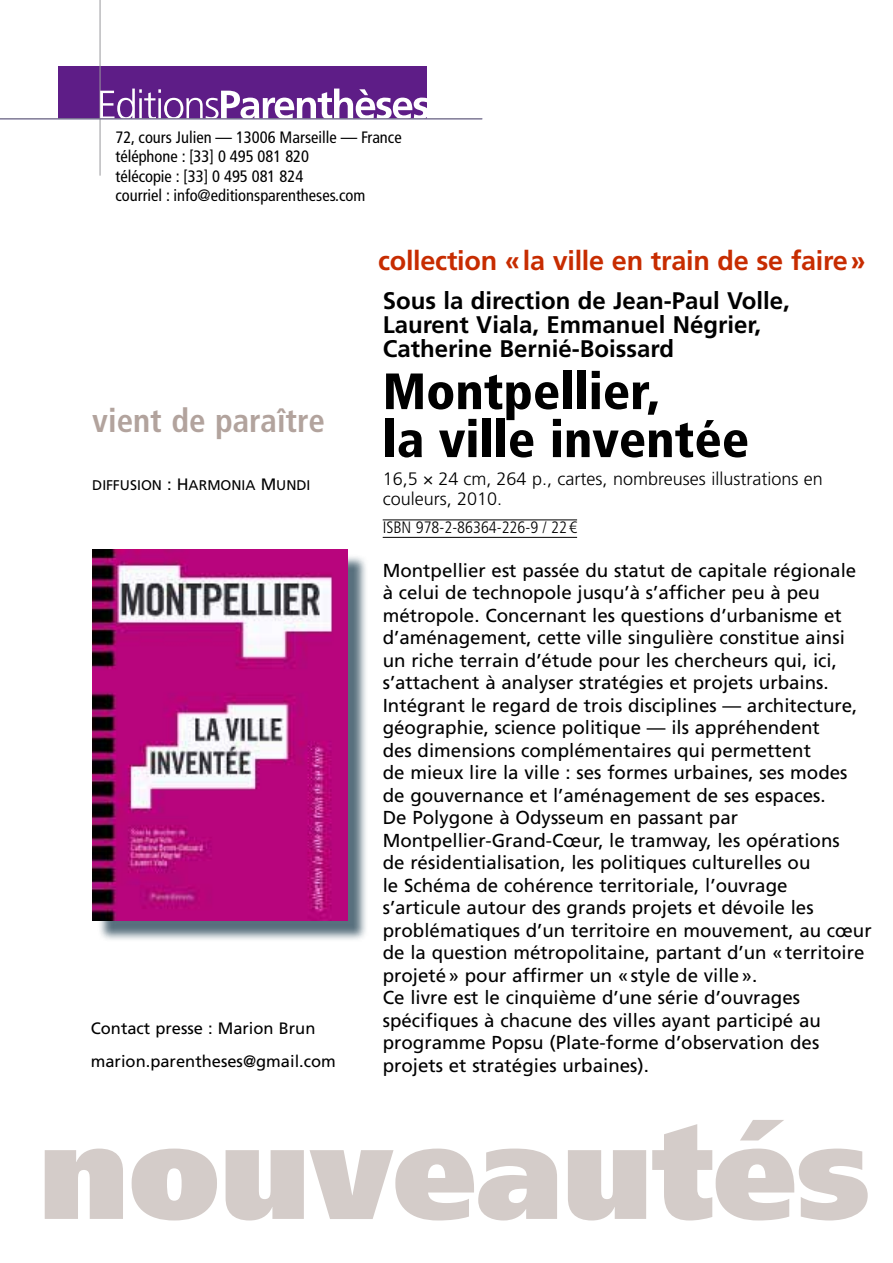
<style>
.page{position:relative;width:893px;height:1263px;background:#fff}
.page>*{position:absolute;margin:0;border:0;box-sizing:border-box;transform-origin:0 0}
.t1{font:900 132px "Frutiger LT Std";color:#d4ccc9}
.t2{font:900 condensed 51px/48px "Frutiger LT Std";color:#000}
.t3{font:700 condensed 33px "Frutiger LT Std";color:#b2a39d}
.t4{font:700 27px "Frutiger LT Std";letter-spacing:-.01em;color:#c72c00}
.t5{font:700 24px/24px "Frutiger LT Std";color:#000}
.t6{font:18.75px/22.5px "Frutiger LT Std";color:#000}
.t7{font:300 18px/19.5px "Frutiger LT Std";color:#000}
.t8{font:condensed 16.5px/19.5px "Frutiger LT Std";color:#000}
.t9{font:16.5px/33px "Frutiger LT Std";color:#000}
.t10{font:300 condensed 16.5px "Frutiger LT Std";color:#000}
.t11{font:14.1px "Frutiger LT Std Roman SC850";color:#000}
.s1{font-size:16.5px}
</style>
<div class="page">
<hr style="left:383px;top:520px;width:194px;height:1px;background:#000">
<hr style="left:383px;top:537px;width:194px;height:1px;background:#000">
<div style="left:97px;top:554px;width:271px;height:388px;background:#204052;opacity:.75"></div>
<img style="left:92px;top:549px;width:255px;height:372px">
<div style="left:59px;top:66px;width:368px;height:53px;background:#5e1d87"></div>
<hr style="left:100px;top:0;width:1px;height:176px;background:#98989c">
<svg style="left:100px;top:89px;width:327px;height:29px"></svg>
<hr style="left:0;top:118px;width:482px;height:1px;background:#919195">
<p class="t8" style="left:115px;top:127px;width:288px">72, cours Julien — 13006 Marseille — France téléphone : [33] 0 495 081 820<br>télécopie : [33] 0 495 081 824<br>courriel : info@editionsparentheses.com</p>
<h3 class="t3" style="left:92px;top:401px;width:234px">vient de paraître</h3>
<p class="t11" style="left:92px;top:477px;width:220px">DIFFUSION <span class="s1">: H</span>ARMONIA <span class="s1">M</span> UNDI</p>
<p class="t9" style="left:91px;top:1012px;width:247px">Contact presse : Marion Brun marion.parentheses@gmail.com</p>
<h3 class="t4" style="left:378px;top:245px;width:489px">collection «la ville en train de se faire»</h3>
<p class="t5" style="left:383px;top:289px;width:409px">Sous la direction de Jean-Paul Volle,<br>Laurent Viala, Emmanuel Négrier,<br>Catherine Bernié-Boissard</p>
<h2 class="t2" style="left:383px;top:367px;width:368px">Montpellier,<br>la ville inventée</h2>
<p class="t7" style="left:383px;top:469px;width:442px">16,5 × 24 cm, 264 p., cartes, nombreuses illustrations en couleurs, 2010.</p>
<p class="t10" style="left:383px;top:518px;width:196px">isbn 978-2-86364-226-9 / 22 €</p>
<p class="t6" style="left:383px;top:559px;width:490px">Montpellier est passée du statut de capitale régionale<br>à celui de technopole jusqu’à s’afficher peu à peu métropole. Concernant les questions d’urbanisme et d’aménagement, cette ville singulière constitue ainsi un riche terrain d’étude pour les chercheurs qui, ici, s’attachent à analyser stratégies et projets urbains.<br>Intégrant le regard de trois disciplines — architecture, géographie, science politique — ils appréhendent<br>des dimensions complémentaires qui permettent<br>de mieux lire la ville : ses formes urbaines, ses modes de gouvernance et l’aménagement de ses espaces.<br>De Polygone à Odysseum en passant par Montpellier-Grand-Cœur, le tramway, les opérations<br>de résidentialisation, les politiques culturelles ou<br>le Schéma de cohérence territoriale, l’ouvrage<br>s’articule autour des grands projets et dévoile les problématiques d’un territoire en mouvement, au cœur de la question métropolitaine, partant d’un «territoire projeté» pour affirmer un «style de ville».<br>Ce livre est le cinquième d’une série d’ouvrages spécifiques à chacune des villes ayant participé au programme Popsu (Plate-forme d’observation des projets et stratégies urbaines).</p>
<h1 class="t1" style="left:39px;top:1092px;width:833px">nouveautés</h1>
</div>
